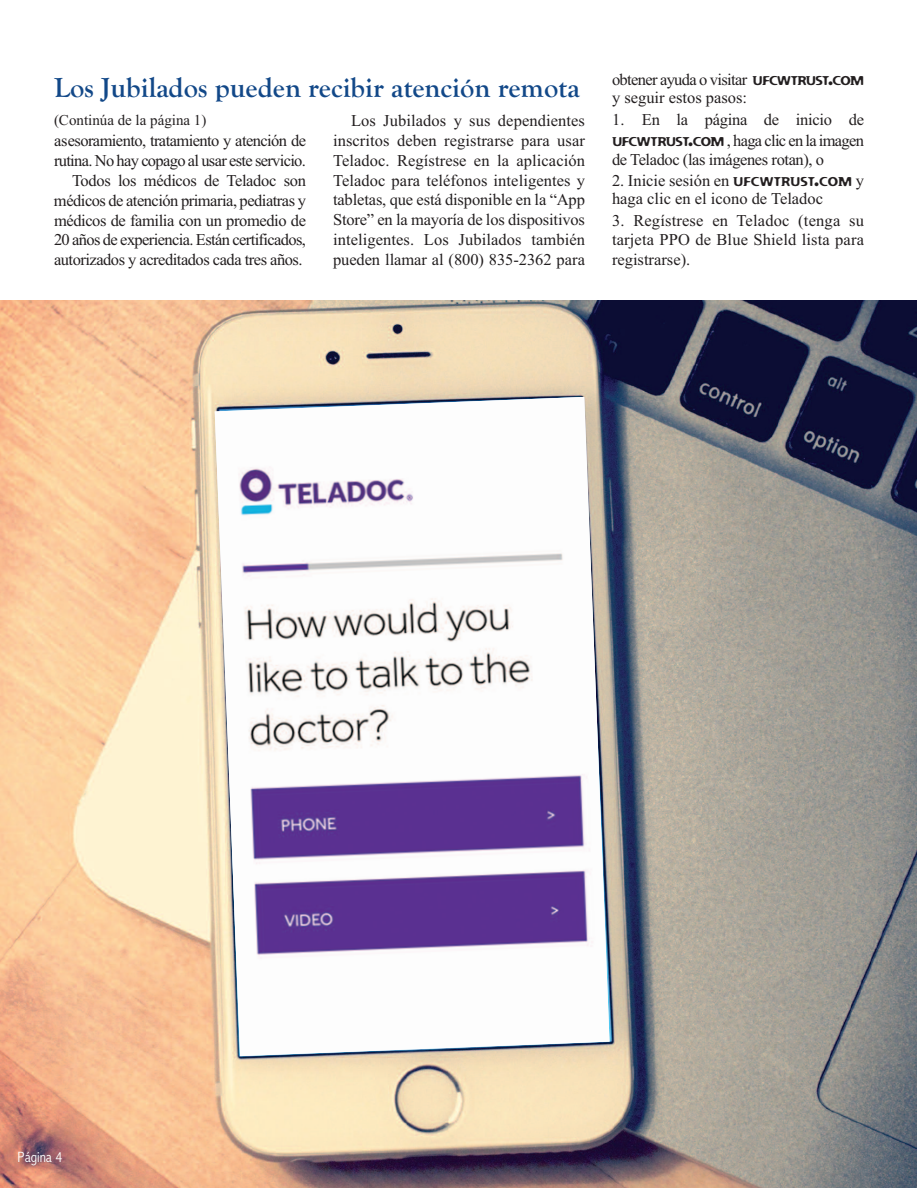
<style>
.page{position:relative;width:918px;height:1188px;background:#fff}
.page>*{position:absolute;margin:0;border:0;box-sizing:border-box;transform-origin:0 0}
.t1{font:700 28.5px "Goudy Old Style T";color:#124888}
.t2{font:16.5px/19.8px "Times New Roman";letter-spacing:-.025em;color:#231f20;text-align:justify}
.t3{font:16.5px/18.3px "Times New Roman";color:#231f20}
.t4{font:15px "Times New Roman";color:#231f20}
.t5{font:300 condensed 15px "Abadi";color:#fff}
.s1{font-family:"Flexure";font-size:12.3px}
.s2{font-family:"Flexure"}
</style>
<div class="page">
<img style="left:0;top:301px;width:916px;height:887px">
<img style="left:215px;top:397px;width:395px;height:659px">
<h1 class="t1" style="left:54px;top:71px;width:527px">Los Jubilados pueden recibir atención remota</h1>
<p class="t4" style="left:54px;top:111px;width:154px">(Continúa de la página 1)</p>
<p class="t2" style="left:333px;top:111px;width:254px;text-indent:18px">Los Jubilados y sus dependientes inscritos deben registrarse para usar Teladoc. Regístrese en la aplicación Teladoc para teléfonos inteligentes y tabletas, que está disponible en la “App Store” en la mayoría de los dispositivos inteligentes. Los Jubilados también pueden llamar al (800) 835-2362 para</p>
<p class="t2" style="left:54px;top:131px;width:254px;text-align:right">asesoramiento, tratamiento y atención de rutina. No hay copago al usar este servicio.<br>Todos los médicos de Teladoc son médicos de atención primaria, pediatras y médicos de familia con un promedio de 20 años de experiencia. Están certificados, autorizados y acreditados cada tres años.</p>
<p class="t2" style="left:612px;top:70px;width:254px;line-height:18.3px">obtener ayuda o visitar <span class="s1">UFCWTRUST</span><span class="s2">.</span><span class="s1">COM </span>y seguir estos pasos:</p>
<p class="t2" style="left:612px;top:109px;width:254px;line-height:21.3px">1. En la página de inicio de<br><span class="s1">UFCWTRUST</span><span class="s2">.</span><span class="s1">COM</span> , haga clic en la imagen</p>
<p class="t2" style="left:612px;top:149px;width:214px">de Teladoc (las imágenes rotan), o</p>
<p class="t3" style="left:612px;top:171px;width:254px">2. Inicie sesión en <span class="s1">UFCWTRUST</span><span class="s2">.</span><span class="s1">COM</span> y haga clic en el icono de Teladoc</p>
<p class="t2" style="left:612px;top:210px;width:254px">3. Regístrese en Teladoc (tenga su tarjeta PPO de Blue Shield lista para registrarse).</p>
<p class="t5" style="left:18px;top:1148px;width:46px">Página 4</p>
</div>
